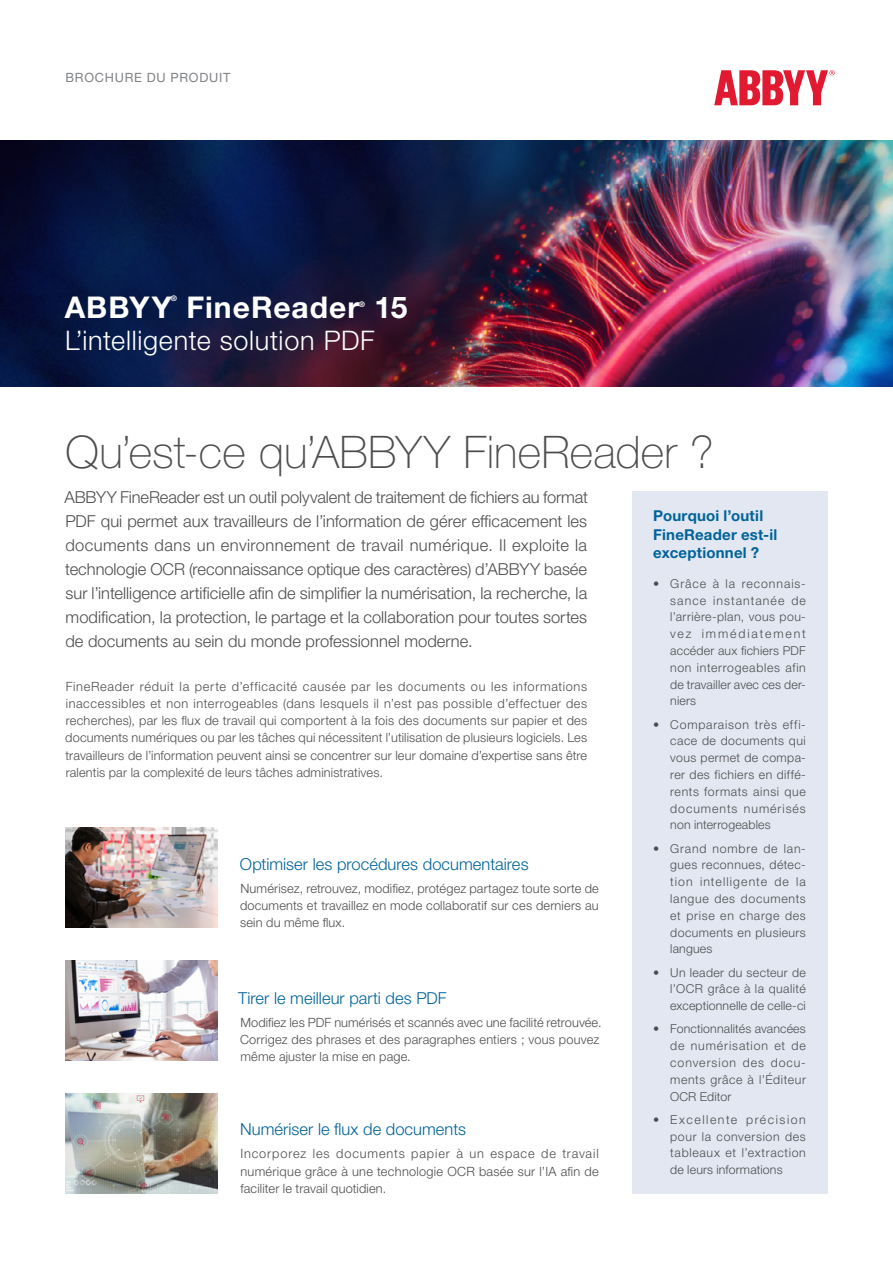
<style>
.page{position:relative;width:893px;height:1263px;background:#fff}
.page>*{position:absolute;margin:0;border:0;box-sizing:border-box;transform-origin:0 0}
.t1{font:100 45px "Helvetica Neue LTW1 G";letter-spacing:.005em;color:#4d4d4f}
.t2{font:700 30px "Helvetica Neue LTW1 G";letter-spacing:.035em;color:#fff}
.t3{font:300 27px "Helvetica Neue LTW1 G";letter-spacing:.025em;color:#fff}
.t4{font:300 16.5px/24px "Helvetica Neue LTW1 G";color:#4d4d4f;text-align:justify}
.t5{font:300 16.5px "Helvetica Neue LTW1 G";letter-spacing:.005em;color:#00639a}
.t6{font:700 15px/18.6px "Helvetica Neue LTW1 G";letter-spacing:.015em;color:#00639a}
.t7{font:300 12.75px/17.2px "Helvetica Neue LTW1 G";letter-spacing:.015em;color:#4d4d4f;text-align:justify}
.t8{font:12.75px "Helvetica Neue LTW1 G";letter-spacing:.06em;color:#808285}
.t9{font:300 12.3px/16.8px "Helvetica Neue LTW1 G";letter-spacing:.04em;color:#4d4d4f;text-align:justify}
.t10{font:700 7.65px "Helvetica Neue LTW1 G";color:#fff}
</style>
<div class="page">
<div style="left:632px;top:491px;width:196px;height:702px;background:#e2e7f1"></div>
<svg style="left:714px;top:70px;width:121px;height:35px"></svg>
<img style="left:0;top:140px;width:893px;height:246px">
<img style="left:65px;top:827px;width:153px;height:100px">
<img style="left:65px;top:961px;width:153px;height:99px">
<img style="left:65px;top:1094px;width:153px;height:99px">
<p class="t8" style="left:65px;top:69px;width:166px">BROCHURE DU PRODUIT</p>
<h2 class="t2" style="left:65px;top:289px;width:109px">ABBYY</h2>
<p class="t10" style="left:171px;top:294px;width:8px">®</p>
<h2 class="t2" style="left:187px;top:289px;width:174px">FineReader</h2>
<p class="t10" style="left:359px;top:300px;width:8px">®</p>
<h2 class="t2" style="left:375px;top:289px;width:35px">15</h2>
<h3 class="t3" style="left:65px;top:324px;width:311px">L’intelligente solution PDF</h3>
<h1 class="t1" style="left:65px;top:425px;width:650px">Qu’est-ce qu’ABBYY FineReader ?</h1>
<p class="t4" style="left:64px;top:485px;width:525px">ABBYY FineReader est un outil polyvalent de traitement de fichiers au format PDF qui permet aux travailleurs de l’information de gérer efficacement les documents dans un environnement de travail numérique. Il exploite la technologie OCR (reconnaissance optique des caractères) d’ABBYY basée sur l’intelligence artificielle afin de simplifier la numérisation, la recherche, la modification, la protection, le partage et la collaboration pour toutes sortes de documents au sein du monde professionnel moderne.</p>
<p class="t7" style="left:65px;top:677px;width:523px">FineReader réduit la perte d’efficacité causée par les documents ou les informations inaccessibles et non interrogeables (dans lesquels il n’est pas possible d’effectuer des recherches), par les flux de travail qui comportent à la fois des documents sur papier et des documents numériques ou par les tâches qui nécessitent l’utilisation de plusieurs logiciels. Les travailleurs de l’information peuvent ainsi se concentrer sur leur domaine d’expertise sans être ralentis par la complexité de leurs tâches administratives.</p>
<p class="t5" style="left:240px;top:853px;width:290px">Optimiser les procédures documentaires</p>
<p class="t7" style="left:240px;top:879px;width:360px">Numérisez, retrouvez, modifiez, protégez partagez toute sorte de documents et travaillez en mode collaboratif sur ces derniers au sein du même flux.</p>
<p class="t5" style="left:238px;top:988px;width:210px">Tirer le meilleur parti des PDF</p>
<p class="t7" style="left:240px;top:1013px;width:363px;text-align:left">Modifiez les PDF numérisés et scannés avec une facilité retrouvée.<br>Corrigez des phrases et des paragraphes entiers ; vous pouvez même ajuster la mise en page.</p>
<p class="t5" style="left:240px;top:1119px;width:227px">Numériser le flux de documents</p>
<p class="t7" style="left:240px;top:1145px;width:360px">Incorporez les documents papier à un espace de travail numérique grâce à une technologie OCR basée sur l’IA afin de faciliter le travail quotidien.</p>
<p class="t6" style="left:653px;top:506px;width:126px">Pourquoi l’outil<br>FineReader est-il exceptionnel ?</p>
<p class="t9" style="left:670px;top:575px;width:137px;text-indent:-17px">• Grâce à la reconnais&shy;sance instantanée de l’arrière-plan, vous pou&shy;vez immédiatement accéder aux fichiers PDF non interrogeables afin de travailler avec ces der&shy;niers</p>
<p class="t9" style="left:670px;top:716px;width:137px;text-indent:-17px">• Comparaison très effi&shy;cace de documents qui vous permet de compa&shy;rer des fichiers en diffé&shy;rents formats ainsi que documents numérisés non interrogeables</p>
<p class="t9" style="left:670px;top:840px;width:137px;text-indent:-17px">• Grand nombre de lan&shy;gues reconnues, détec&shy;tion intelligente de la langue des documents et prise en charge des documents en plusieurs langues</p>
<p class="t9" style="left:670px;top:964px;width:137px;text-indent:-17px">• Un leader du secteur de l’OCR grâce à la qualité exceptionnelle de celle-ci</p>
<p class="t9" style="left:670px;top:1020px;width:137px;text-indent:-17px">• Fonctionnalités avancées de numérisation et de conversion des docu&shy;ments grâce à l’Éditeur OCR Editor</p>
<p class="t9" style="left:670px;top:1111px;width:137px;text-indent:-17px">• Excellente précision pour la conversion des tableaux et l’extraction de leurs informations</p>
</div>
